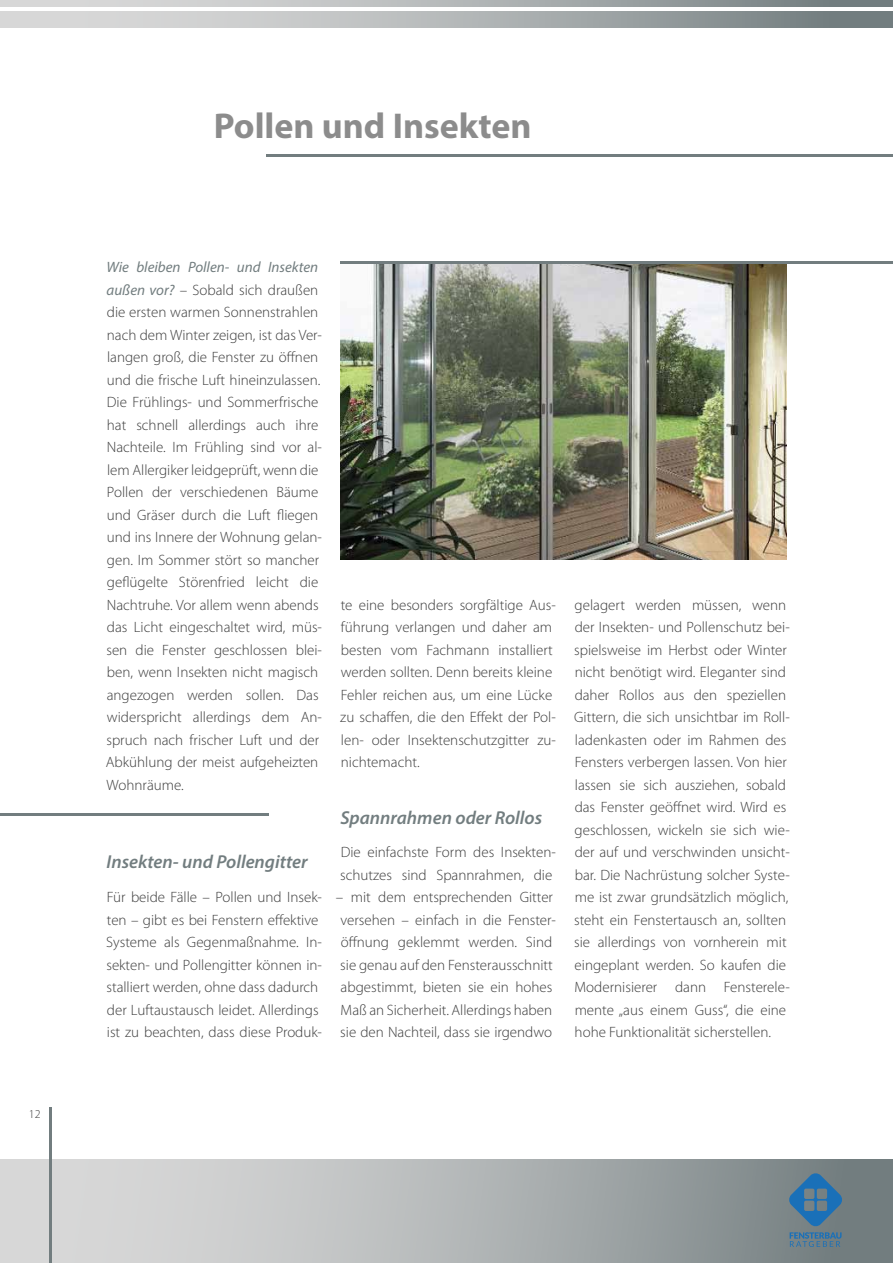
<style>
.page{position:relative;width:893px;height:1263px;background:#fff}
.page>*{position:absolute;margin:0;border:0;box-sizing:border-box;transform-origin:0 0}
.t1{font:700 36px "Myriad Pro";color:#8c8c8c}
.t2{font:italic 600 18.75px "Myriad Pro";color:#727d7f}
.t3{font:300 15px/22.5px "Myriad Pro";color:#3c3c3c}
.t4{font:300 12px "Myriad Pro";color:#3c3c3c}
.s1{font-weight:400;font-style:italic;color:#727d7f}
</style>
<div class="page">
<div style="left:0;top:1159px;width:893px;height:104px;background:linear-gradient(to right,#e8e6e6,#768082)"></div>
<hr style="left:49px;top:1108px;width:2px;height:155px;background:#727d7f">
<hr style="left:267px;top:154px;width:626px;height:3px;background:#727d7f">
<hr style="left:0;top:813px;width:268px;height:2px;background:#727d7f">
<svg style="left:0;top:0;width:893px;height:7px;background:#aeb3b3"></svg>
<svg style="left:0;top:11px;width:893px;height:16px;background:#aeb3b3"></svg>
<img style="left:340px;top:264px;width:447px;height:295px">
<svg style="left:788px;top:1172px;width:55px;height:75px;background:#547a96"></svg>
<hr style="left:340px;top:261px;width:553px;height:3px;background:#727d7f">
<p class="t4" style="left:29px;top:1106px;width:13px">12</p>
<h1 class="t1" style="left:214px;top:102px;width:319px">Pollen und Insekten</h1>
<p class="t3" style="left:106px;top:256px;width:218px"><span class="s1">Wie bleiben Pollen- und Insekten außen vor?</span> – Sobald sich draußen die ersten warmen Sonnenstrahlen nach dem Winter zeigen, ist das Ver&shy;langen groß, die Fenster zu öffnen und die frische Luft hineinzulassen.<br>Die Frühlings- und Sommerfrische hat schnell allerdings auch ihre<br>Nachteile. Im Frühling sind vor al&shy;lem Allergiker leidgeprüft, wenn die<br>Pollen der verschiedenen Bäume und Gräser durch die Luft fliegen und ins Innere der Wohnung gelan&shy;gen. Im Sommer stört so mancher geflügelte Störenfried leicht die<br>Nachtruhe. Vor allem wenn abends das Licht eingeschaltet wird, müs&shy;sen die Fenster geschlossen blei&shy;ben, wenn Insekten nicht magisch angezogen werden sollen. Das widerspricht allerdings dem An&shy;spruch nach frischer Luft und der<br>Abkühlung der meist aufgeheizten<br>Wohnräume.</p>
<p class="t2" style="left:107px;top:850px;width:203px">Insekten- und Pollengitter</p>
<p class="t3" style="left:106px;top:886px;width:217px">Für beide Fälle – Pollen und Insek&shy;ten – gibt es bei Fenstern effektive Systeme als Gegenmaßnahme. In&shy;sekten- und Pollengitter können in&shy;stalliert werden, ohne dass dadurch der Luftaustausch leidet. Allerdings ist zu beachten, dass diese Produk-</p>
<p class="t3" style="left:340px;top:593px;width:217px">te eine besonders sorgfältige Aus&shy;führung verlangen und daher am besten vom Fachmann installiert werden sollten. Denn bereits kleine<br>Fehler reichen aus, um eine Lücke zu schaffen, die den Effekt der Pol&shy;len- oder Insektenschutzgitter zu&shy;nichtemacht.</p>
<p class="t2" style="left:340px;top:805px;width:203px">Spannrahmen oder Rollos</p>
<p class="t3" style="left:340px;top:841px;width:217px">Die einfachste Form des Insekten&shy;schutzes sind Spannrahmen, die</p>
<p class="t3" style="left:336px;top:886px;width:222px">– mit dem entsprechenden Gitter versehen – einfach in die Fenster&shy;öffnung geklemmt werden. Sind sie genau auf den Fensterausschnitt abgestimmt, bieten sie ein hohes Maß an Sicherheit. Allerdings haben sie den Nachteil, dass sie irgendwo</p>
<p class="t3" style="left:574px;top:593px;width:217px">gelagert werden müssen, wenn der Insekten- und Pollenschutz bei&shy;spielsweise im Herbst oder Winter nicht benötigt wird. Eleganter sind daher Rollos aus den speziellen Gittern, die sich unsichtbar im Roll&shy;ladenkasten oder im Rahmen des Fensters verbergen lassen. Von hier lassen sie sich ausziehen, sobald das Fenster geöffnet wird. Wird es geschlossen, wickeln sie sich wie&shy;der auf und verschwinden unsicht&shy;bar. Die Nachrüstung solcher Syste&shy;me ist zwar grundsätzlich möglich, steht ein Fenstertausch an, sollten sie allerdings von vornherein mit eingeplant werden. So kaufen die Modernisierer dann Fensterele&shy;mente „aus einem Guss“, die eine hohe Funktionalität sicherstellen.</p>
</div>
